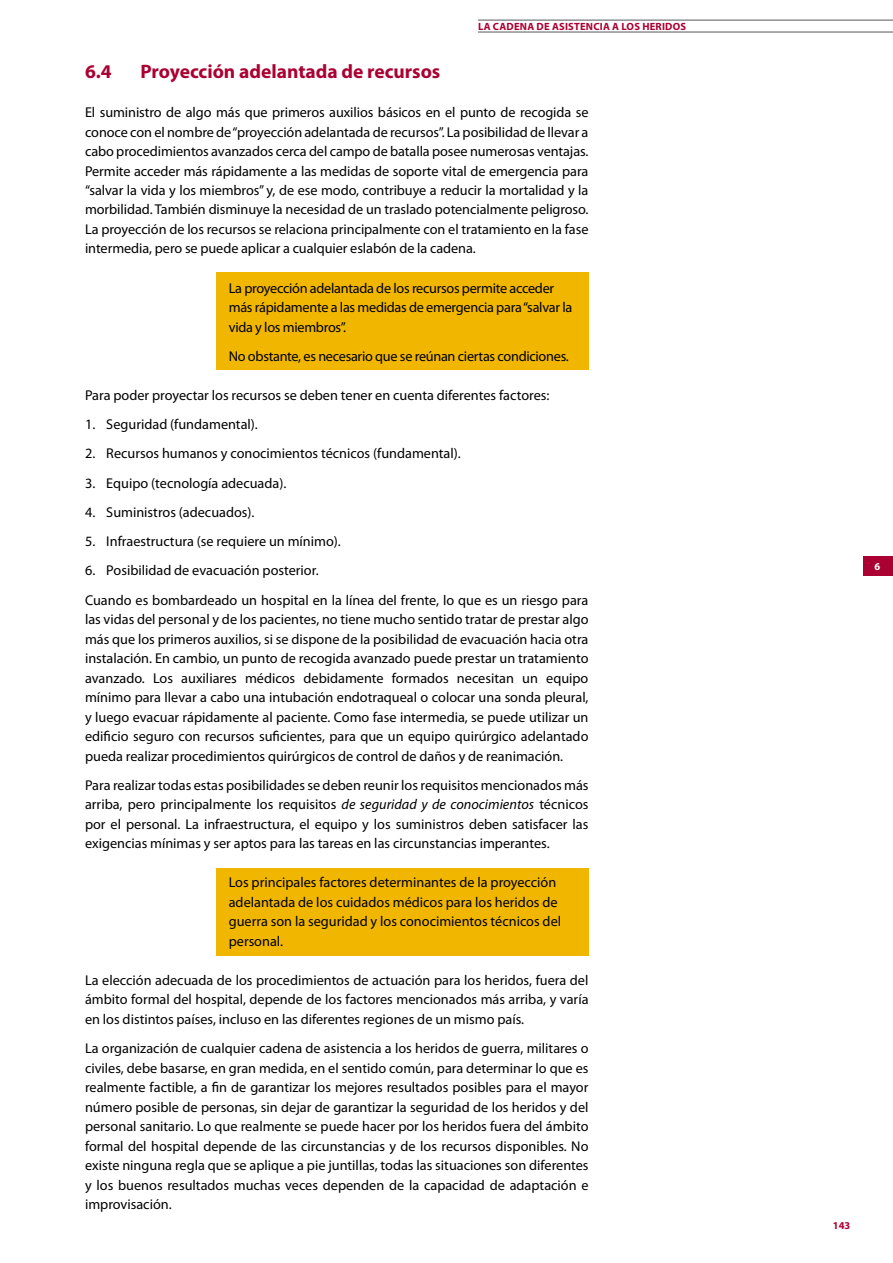
<style>
.page{position:relative;width:893px;height:1263px;background:#fff}
.page>*{position:absolute;margin:0;border:0;box-sizing:border-box;transform-origin:0 0}
.t1{font:700 19.5px "Myriad Pro";color:#ab0132}
.t2{font:14.25px/19.5px "Myriad Pro";color:#000;text-align:justify}
.t3{font:14.25px/19.5px "Myriad Pro";letter-spacing:-.02em;color:#000}
.t4{font:700 10.5px "Myriad Pro";letter-spacing:.02em;color:#ab0132}
.t5{font:700 10.5px "Myriad Pro";color:#fff}
.s1{font-style:italic}
</style>
<div class="page">
<hr style="left:478px;top:20px;width:415px;height:1px;background:#58585a">
<hr style="left:478px;top:32px;width:415px;height:1px;background:#58585a">
<div style="left:863px;top:556px;width:30px;height:19px;background:#ab0132"></div>
<div style="left:216px;top:272px;width:372px;height:98px;background:#f0b600"></div>
<div style="left:216px;top:868px;width:372px;height:88px;background:#f0b600"></div>
<p class="t4" style="left:478px;top:19px;width:36px">La caden</p>
<p class="t4" style="left:527px;top:19px;width:54px">a de asistenci</p>
<p class="t4" style="left:603px;top:19px;width:47px">a a lo s herido</p>
<p class="t4" style="left:680px;top:19px;width:7px">s</p>
<h1 class="t1" style="left:85px;top:59px;width:43px">6.4 P</h1>
<h1 class="t1" style="left:151px;top:59px;width:290px">royección adelantada de recursos</h1>
<p class="t2" style="left:85px;top:102px;width:505px">El suministro de algo más que primeros auxilios básicos en el punto de recogida se conoce con el nombre de “proyección adelantada de recursos”. La posibilidad de llevar a cabo procedimientos avanzados cerca del campo de batalla posee numerosas ventajas.<br>Permite acceder más rápidamente a las medidas de soporte vital de emergencia para “salvar la vida y los miembros” y, de ese modo, contribuye a reducir la mortalidad y la morbilidad. También disminuye la necesidad de un traslado potencialmente peligroso.<br>La proyección de los recursos se relaciona principalmente con el tratamiento en la fase intermedia, pero se puede aplicar a cualquier eslabón de la cadena.</p>
<p class="t3" style="left:229px;top:278px;width:345px">La proyección adelantada de los recursos permite acceder más rápidamente a las medidas de emergencia para “salvar la vida y los miembros”.</p>
<p class="t3" style="left:229px;top:346px;width:342px">No obstante, es necesario que se reúnan ciertas condiciones.</p>
<p class="t2" style="left:85px;top:385px;width:466px">Para poder proyectar los recursos se deben tener en cuenta diferentes factores:</p>
<p class="t2" style="left:85px;top:414px;width:174px">1. Seguridad (fundamental).</p>
<p class="t2" style="left:85px;top:443px;width:377px">2. Recursos humanos y conocimientos técnicos (fundamental).</p>
<p class="t2" style="left:85px;top:473px;width:203px">3. Equipo (tecnología adecuada).</p>
<p class="t2" style="left:85px;top:502px;width:171px">4. Suministros (adecuados).</p>
<p class="t2" style="left:85px;top:531px;width:257px">5. Infraestructura (se requiere un mínimo).</p>
<p class="t2" style="left:85px;top:556px;width:505px;line-height:29.2px">6. Posibilidad de evacuación posterior.<br>Cuando es bombardeado un hospital en la línea del frente, lo que es un riesgo para</p>
<p class="t2" style="left:85px;top:609px;width:505px">las vidas del personal y de los pacientes, no tiene mucho sentido tratar de prestar algo más que los primeros auxilios, si se dispone de la posibilidad de evacuación hacia otra instalación. En cambio, un punto de recogida avanzado puede prestar un tratamiento avanzado. Los auxiliares médicos debidamente formados necesitan un equipo mínimo para llevar a cabo una intubación endotraqueal o colocar una sonda pleural, y luego evacuar rápidamente al paciente. Como fase intermedia, se puede utilizar un edificio seguro con recursos suficientes, para que un equipo quirúrgico adelantado pueda realizar procedimientos quirúrgicos de control de daños y de reanimación.</p>
<p class="t2" style="left:85px;top:775px;width:505px">Para realizar todas estas posibilidades se deben reunir los requisitos mencionados más arriba, pero principalmente los requisitos <span class="s1">de seguridad y de conocimientos</span> técnicos por el personal. La infraestructura, el equipo y los suministros deben satisfacer las exigencias mínimas y ser aptos para las tareas en las circunstancias imperantes.</p>
<p class="t2" style="left:229px;top:872px;width:334px;text-align:left">Los principales factores determinantes de la proyección adelantada de los cuidados médicos para los heridos de guerra son la seguridad y los conocimientos técnicos del personal.</p>
<p class="t2" style="left:85px;top:970px;width:505px">La elección adecuada de los procedimientos de actuación para los heridos, fuera del ámbito formal del hospital, depende de los factores mencionados más arriba, y varía en los distintos países, incluso en las diferentes regiones de un mismo país.</p>
<p class="t2" style="left:85px;top:1038px;width:505px">La organización de cualquier cadena de asistencia a los heridos de guerra, militares o civiles, debe basarse, en gran medida, en el sentido común, para determinar lo que es realmente factible, a fin de garantizar los mejores resultados posibles para el mayor número posible de personas, sin dejar de garantizar la seguridad de los heridos y del personal sanitario. Lo que realmente se puede hacer por los heridos fuera del ámbito formal del hospital depende de las circunstancias y de los recursos disponibles. No existe ninguna regla que se aplique a pie juntillas, todas las situaciones son diferentes y los buenos resultados muchas veces dependen de la capacidad de adaptación e improvisación.</p>
<p class="t5" style="left:874px;top:559px;width:7px">6</p>
<p class="t4" style="left:833px;top:1218px;width:19px">143</p>
</div>
